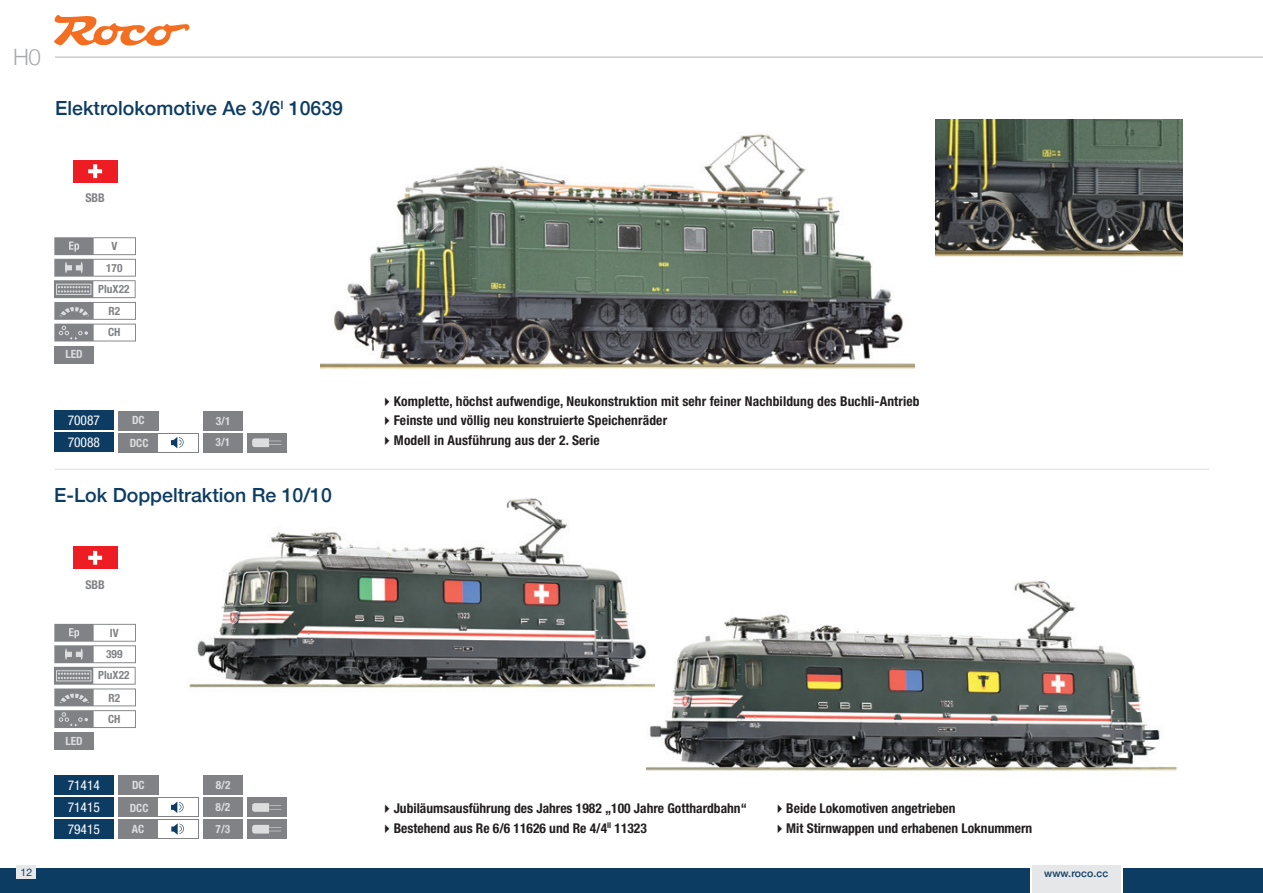
<style>
.page{position:relative;width:1263px;height:893px;background:#fff}
.page>*{position:absolute;margin:0;border:0;box-sizing:border-box;transform-origin:0 0}
.t1{font:300 22.5px "Helvetica Neue";color:#a8a9ad}
.t2{font:500 19.5px "Helvetica Neue";color:#0d3c63}
.t3{font:700 condensed 13.5px "Helvetica Neue LT Std";letter-spacing:.01em;color:#231f20}
.t4{font:condensed 13.5px "Helvetica Neue LT Std";color:#fff}
.t5{font:700 condensed 12px "Helvetica Neue";color:#808285}
.t6{font:700 condensed 11.4px/21.9px "Helvetica Neue LT Std";color:#dcdddf;text-align:justify}
.t7{font:700 condensed 11.4px/21.6px "Helvetica Neue LT Std";color:#808285;text-align:center}
.t8{font:500 10.5px "Helvetica Neue";letter-spacing:.01em;color:#0d3c63}
.t9{font:10.5px "Helvetica Neue";color:#0d3c63}
</style>
<div class="page">
<hr style="left:0;top:57px;width:1263px;height:1px;background:#b4b5b8">
<div style="left:1032px;top:865px;width:89px;height:28px;background:#e6e7e9"></div>
<div style="left:0;top:868px;width:1030px;height:25px;background:#0d3c63"></div>
<div style="left:1124px;top:868px;width:139px;height:25px;background:#0d3c63"></div>
<div style="left:17px;top:865px;width:19px;height:14px;background:#e6e7e9"></div>
<div style="left:0;top:44px;width:54px;height:33px;background:#fff"></div>
<img style="left:646px;top:580px;width:531px;height:191px">
<img style="left:189px;top:498px;width:466px;height:196px">
<img style="left:320px;top:134px;width:594px;height:236px">
<svg style="left:54px;top:15px;width:136px;height:31px"></svg>
<hr style="left:55px;top:469px;width:1154px;height:1px;background:#dcdddf">
<div style="left:55px;top:346px;width:39px;height:18px;background:#808285"></div>
<div style="left:73px;top:160px;width:45px;height:22px;background:#ee1d23"></div>
<svg style="left:88px;top:164px;width:14px;height:14px"></svg>
<svg style="left:54px;top:237px;width:82px;height:104px"></svg>
<div style="left:54px;top:433px;width:60px;height:19px;background:#0d3c63"></div>
<div style="left:203px;top:433px;width:40px;height:19px;background:#808285"></div>
<div style="left:118px;top:433px;width:81px;height:19px;background:#808285"></div>
<div style="left:159px;top:434px;width:39px;height:17px;background:#fff"></div>
<svg style="left:171px;top:437px;width:12px;height:11px"></svg>
<div style="left:54px;top:411px;width:60px;height:19px;background:#0d3c63"></div>
<div style="left:203px;top:411px;width:40px;height:19px;background:#808285"></div>
<div style="left:118px;top:411px;width:40px;height:19px;background:#808285"></div>
<div style="left:247px;top:433px;width:39px;height:19px;background:#808285"></div>
<svg style="left:252px;top:438px;width:29px;height:9px"></svg>
<img style="left:935px;top:119px;width:248px;height:138px">
<div style="left:54px;top:819px;width:60px;height:20px;background:#0d3c63"></div>
<div style="left:54px;top:797px;width:60px;height:20px;background:#0d3c63"></div>
<div style="left:54px;top:775px;width:60px;height:19px;background:#0d3c63"></div>
<div style="left:203px;top:776px;width:40px;height:19px;background:#808285"></div>
<div style="left:203px;top:798px;width:40px;height:19px;background:#808285"></div>
<div style="left:203px;top:820px;width:40px;height:19px;background:#808285"></div>
<div style="left:118px;top:776px;width:40px;height:19px;background:#808285"></div>
<div style="left:118px;top:798px;width:81px;height:19px;background:#808285"></div>
<div style="left:159px;top:799px;width:39px;height:17px;background:#fff"></div>
<svg style="left:171px;top:802px;width:12px;height:11px"></svg>
<div style="left:118px;top:820px;width:81px;height:19px;background:#808285"></div>
<div style="left:159px;top:821px;width:39px;height:17px;background:#fff"></div>
<svg style="left:171px;top:823px;width:13px;height:12px"></svg>
<div style="left:247px;top:798px;width:39px;height:19px;background:#808285"></div>
<svg style="left:252px;top:803px;width:29px;height:9px"></svg>
<div style="left:247px;top:820px;width:39px;height:19px;background:#808285"></div>
<svg style="left:252px;top:825px;width:29px;height:9px"></svg>
<div style="left:55px;top:732px;width:39px;height:18px;background:#808285"></div>
<div style="left:73px;top:547px;width:45px;height:22px;background:#ee1d23"></div>
<svg style="left:88px;top:551px;width:14px;height:14px"></svg>
<svg style="left:54px;top:624px;width:82px;height:104px"></svg>
<h1 class="t1" style="left:13px;top:39px;width:29px">H0</h1>
<h2 class="t2" style="left:55px;top:93px;width:289px">Elektrolokomotive Ae 3/6<sup>I</sup> 10639</h2>
<p class="t5" style="left:85px;top:188px;width:21px">SBB</p>
<p class="t7" style="left:106px;top:235px;width:18px">V<br>170</p>
<p class="t7" style="left:108px;top:300px;width:13px">R2</p>
<p class="t7" style="left:98px;top:278px;width:33px">PluX22</p>
<p class="t6" style="left:66px;top:343px;width:19px">LED</p>
<p class="t7" style="left:108px;top:321px;width:14px">CH</p>
<p class="t4" style="left:68px;top:412px;width:34px">70087</p>
<p class="t6" style="left:132px;top:409px;width:14px">DC</p>
<p class="t6" style="left:216px;top:409px;width:16px">3/1</p>
<p class="t6" style="left:130px;top:432px;width:20px">DCC</p>
<p class="t4" style="left:68px;top:435px;width:34px">70088</p>
<p class="t6" style="left:216px;top:431px;width:16px">3/1</p>
<h2 class="t2" style="left:54px;top:479px;width:279px">E-Lok Doppeltraktion Re 10/10</h2>
<p class="t5" style="left:85px;top:574px;width:21px">SBB</p>
<p class="t7" style="left:106px;top:622px;width:18px">IV<br>399</p>
<p class="t7" style="left:108px;top:686px;width:13px">R2</p>
<p class="t7" style="left:98px;top:664px;width:33px">PluX22</p>
<p class="t6" style="left:66px;top:730px;width:19px">LED</p>
<p class="t7" style="left:108px;top:708px;width:14px">CH</p>
<p class="t4" style="left:68px;top:777px;width:34px">71414</p>
<p class="t6" style="left:216px;top:774px;width:16px">8/2<br>8/2<br>7/3</p>
<p class="t6" style="left:132px;top:774px;width:14px">DC</p>
<p class="t6" style="left:132px;top:818px;width:14px">AC</p>
<p class="t4" style="left:68px;top:799px;width:34px">71415</p>
<p class="t6" style="left:130px;top:796px;width:20px">DCC</p>
<p class="t4" style="left:68px;top:821px;width:34px">79415</p>
<p class="t3" style="left:380px;top:393px;width:541px">✔Komplette, höchst aufwendige, Neukonstruktion mit sehr feiner Nachbildung des Buchli-Antrieb</p>
<p class="t3" style="left:380px;top:412px;width:288px">✔Feinste und völlig neu konstruierte Speichenräder</p>
<p class="t3" style="left:380px;top:432px;width:221px">✔Modell in Ausführung aus der 2. Serie</p>
<p class="t3" style="left:380px;top:800px;width:368px">✔Jubiläumsausführung des Jahres 1982 „100 Jahre Gotthardbahn“</p>
<p class="t3" style="left:380px;top:820px;width:268px">✔Bestehend aus Re 6/6 11626 und Re 4/4<sup>II</sup> 11323</p>
<p class="t3" style="left:773px;top:800px;width:184px">✔Beide Lokomotiven angetrieben</p>
<p class="t3" style="left:773px;top:820px;width:261px">✔Mit Stirnwappen und erhabenen Loknummern</p>
<p class="t9" style="left:21px;top:865px;width:13px">12</p>
<p class="t8" style="left:1044px;top:864px;width:66px">www.roco.cc</p>
</div>
